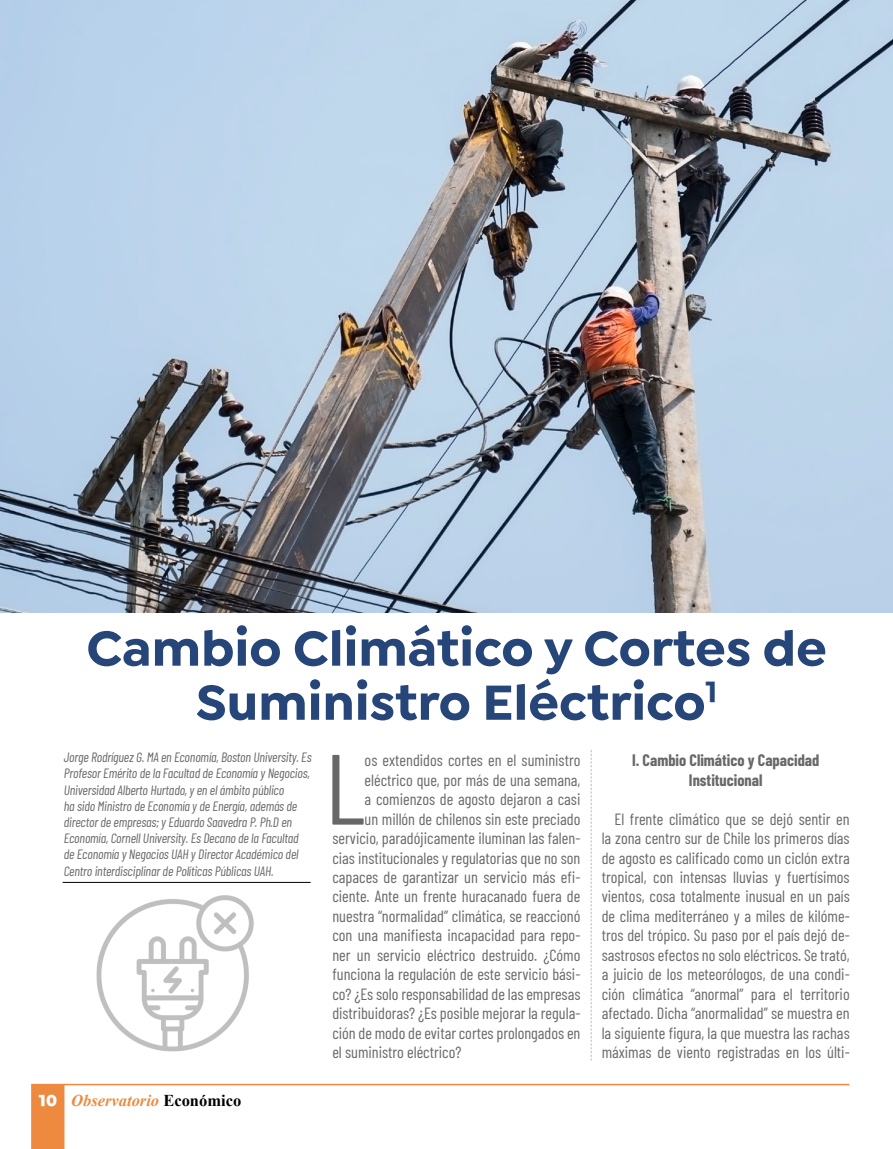
<style>
.page{position:relative;width:893px;height:1149px;background:#fff}
.page>*{position:absolute;margin:0;border:0;box-sizing:border-box;transform-origin:0 0}
.t1{font:99.45px "Barlow Condensed";color:#686868}
.t2{font:700 52.5px/54px "Isidora Sans";color:#264578;text-align:center}
.t3{font:italic 700 16.5px "Times New Roman";color:#ed8a40}
.t4{font:16.2px/19.5px "Barlow Condensed";color:#686868;text-align:justify}
.t5{font:700 16.2px/19.5px "Barlow Condensed";color:#686868;text-align:center}
.t6{font:italic 13.5px/16.2px "Barlow Condensed";letter-spacing:-.01em;color:#686868}
.s1{font-family:"Isidora Sans";font-weight:900;font-style:normal;color:#fff}
.s2{font-style:normal;color:#000}
</style>
<div class="page">
<hr style="left:64px;top:1083px;width:785px;height:1px;background:#ed8a40">
<div style="left:31px;top:1083px;width:33px;height:65px;background:#ed8a40"></div>
<img style="left:0;top:0;width:893px;height:612px">
<hr style="left:63px;top:881px;width:248px;height:1px;background:#000">
<svg style="left:591px;top:750px;width:1px;height:310px"></svg>
<img style="left:71px;top:881px;width:209px;height:171px">
<h2 class="t2" style="left:86px;top:621px;width:742px">Cambio Climático y Cortes de<br>Suministro Eléctrico<sup>1</sup></h2>
<h1 class="t1" style="left:325px;top:717px;width:41px">L</h1>
<p class="t4" style="left:365px;top:749px;width:217px">os extendidos cortes en el suministro</p>
<p class="t6" style="left:64px;top:748px;width:249px">Jorge Rodríguez G. MA en Economía, Boston University. Es Profesor Emérito de la Facultad de Economía y Negocios, Universidad Alberto Hurtado, y en el ámbito público<br>ha sido Ministro de Economía y de Energía, además de director de empresas; y Eduardo Saavedra P. Ph.D en Economía, Cornell University. Es Decano de la Facultad de Economía y Negocios UAH y Director Académico del Centro interdisciplinar de Políticas Públicas UAH.</p>
<p class="t5" style="left:632px;top:749px;width:189px">I. Cambio Climático y Capacidad<br>Institucional</p>
<p class="t4" style="left:602px;top:807px;width:250px;text-indent:13px">El frente climático que se dejó sentir en la zona centro sur de Chile los primeros días de agosto es calificado como un ciclón extra tropical, con intensas lluvias y fuertísimos vientos, cosa totalmente inusual en un país de clima mediterráneo y a miles de kilóme&shy;tros del trópico. Su paso por el país dejó de&shy;sastrosos efectos no solo eléctricos. Se trató, a juicio de los meteorólogos, de una condi&shy;ción climática “anormal” para el territorio afectado. Dicha “anormalidad” se muestra en la siguiente figura, la que muestra las rachas máximas de viento registradas en los últi-</p>
<p class="t4" style="left:365px;top:768px;width:217px">eléctrico que, por más de una semana,</p>
<p class="t4" style="left:365px;top:788px;width:217px">a comienzos de agosto dejaron a casi</p>
<p class="t4" style="left:365px;top:807px;width:217px">un millón de chilenos sin este preciado</p>
<p class="t4" style="left:332px;top:827px;width:250px">servicio, paradójicamente iluminan las falen-</p>
<p class="t4" style="left:332px;top:846px;width:250px">cias institucionales y regulatorias que no son</p>
<p class="t4" style="left:332px;top:865px;width:250px">capaces de garantizar un servicio más efi-</p>
<p class="t4" style="left:332px;top:885px;width:250px">ciente. Ante un frente huracanado fuera de</p>
<p class="t4" style="left:332px;top:904px;width:250px">nuestra “normalidad” climática, se reaccionó</p>
<p class="t4" style="left:332px;top:924px;width:250px">con una manifiesta incapacidad para repo-</p>
<p class="t4" style="left:332px;top:943px;width:250px">ner un servicio eléctrico destruido. ¿Cómo</p>
<p class="t4" style="left:332px;top:963px;width:250px">funciona la regulación de este servicio bási-</p>
<p class="t4" style="left:332px;top:982px;width:250px">co? ¿Es solo responsabilidad de las empresas</p>
<p class="t4" style="left:332px;top:1002px;width:250px">distribuidoras? ¿Es posible mejorar la regula-</p>
<p class="t4" style="left:332px;top:1021px;width:250px">ción de modo de evitar cortes prolongados en</p>
<p class="t4" style="left:332px;top:1040px;width:131px">el suministro eléctrico?</p>
<p class="t3" style="left:39px;top:1088px;width:204px"><span class="s1">10</span> Observatorio <span class="s2">Económico</span></p>
</div>
